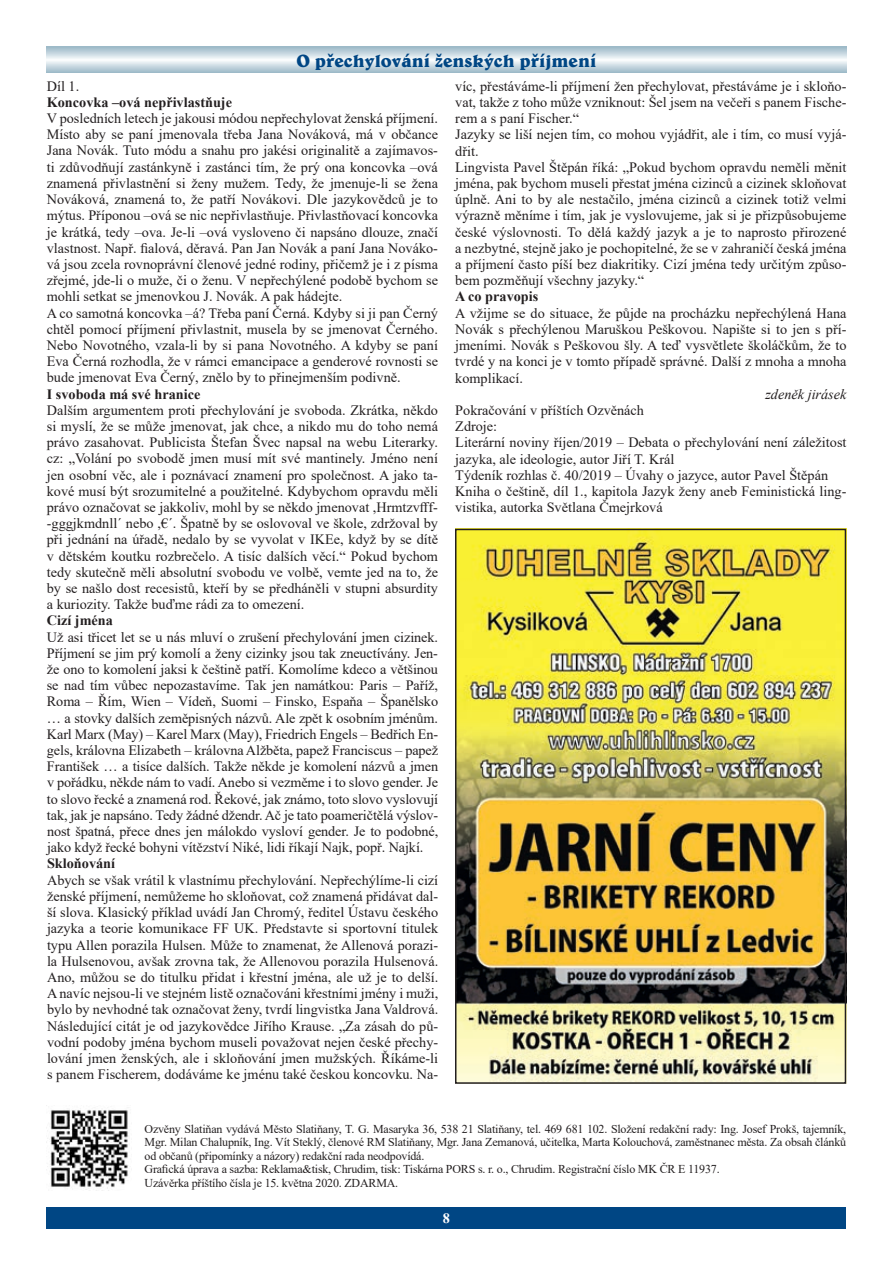
<style>
.page{position:relative;width:893px;height:1263px;background:#fff}
.page>*{position:absolute;margin:0;border:0;box-sizing:border-box;transform-origin:0 0}
.t1{font:700 18px "Belwe AT";color:#004684}
.t2{font:14.25px/16.2px "Times New Roman";color:#231f20;text-align:justify}
.t3{font:700 14.25px "Times New Roman";color:#231f20}
.t4{font:italic 14.25px "Times New Roman";color:#231f20}
.t5{font:700 14.25px "Times New Roman";color:#fff}
.t6{font:12px/13.5px "Times New Roman";letter-spacing:-.015em;color:#231f20}
</style>
<div class="page">
<div style="left:47px;top:1208px;width:799px;height:21px;background:#004684"></div>
<img style="left:47px;top:1110px;width:82px;height:81px">
<img style="left:458px;top:532px;width:385px;height:549px">
<div style="left:455px;top:529px;width:391px;height:555px;border:2px solid #231f20"></div>
<svg style="left:47px;top:47px;width:799px;height:25px"></svg>
<p class="t1" style="left:296px;top:49px;width:301px">O přechylování ženských příjmení</p>
<p class="t2" style="left:47px;top:77px;width:34px">Díl 1.</p>
<p class="t3" style="left:47px;top:92px;width:187px">Koncovka –ová nepřivlastňuje</p>
<p class="t2" style="left:47px;top:110px;width:393px;text-align:left">V posledních letech je jakousi módou nepřechylovat ženská příjmení.<br>Místo aby se paní jmenovala třeba Jana Nováková, má v občance Jana Novák. Tuto módu a snahu pro jakési originalitě a zajímavos&shy;ti zdůvodňují zastánkyně i zastánci tím, že prý ona koncovka –ová znamená přivlastnění si ženy mužem. Tedy, že jmenuje-li se žena Nováková, znamená to, že patří Novákovi. Dle jazykovědců je to mýtus. Příponou –ová se nic nepřivlastňuje. Přivlastňovací koncovka je krátká, tedy –ova. Je-li –ová vysloveno či napsáno dlouze, značí vlastnost. Např. fialová, děravá. Pan Jan Novák a paní Jana Nováko&shy;vá jsou zcela rovnoprávní členové jedné rodiny, přičemž je i z písma zřejmé, jde-li o muže, či o ženu. V nepřechýlené podobě bychom se mohli setkat se jmenovkou J. Novák. A pak hádejte.<br>A co samotná koncovka –á? Třeba paní Černá. Kdyby si ji pan Černý chtěl pomocí příjmení přivlastnit, musela by se jmenovat Černého.<br>Nebo Novotného, vzala-li by si pana Novotného. A kdyby se paní Eva Černá rozhodla, že v rámci emancipace a genderové rovnosti se bude jmenovat Eva Černý, znělo by to přinejmenším podivně.</p>
<p class="t3" style="left:47px;top:383px;width:155px">I svoboda má své hranice</p>
<p class="t2" style="left:47px;top:401px;width:393px">Dalším argumentem proti přechylování je svoboda. Zkrátka, někdo si myslí, že se může jmenovat, jak chce, a nikdo mu do toho nemá právo zasahovat. Publicista Štefan Švec napsal na webu Literarky. cz: „Volání po svobodě jmen musí mít své mantinely. Jméno není jen osobní věc, ale i poznávací znamení pro společnost. A jako ta&shy;kové musí být srozumitelné a použitelné. Kdybychom opravdu měli právo označovat se jakkoliv, mohl by se někdo jmenovat ,Hrmtzvfff--gggjkmdnll´ nebo ,€´. Špatně by se oslovoval ve škole, zdržoval by při jednání na úřadě, nedalo by se vyvolat v IKEe, když by se dítě v dětském koutku rozbrečelo. A tisíc dalších věcí.“ Pokud bychom tedy skutečně měli absolutní svobodu ve volbě, vemte jed na to, že by se našlo dost recesistů, kteří by se předháněli v stupni absurdity a kuriozity. Takže buďme rádi za to omezení.</p>
<p class="t3" style="left:47px;top:610px;width:68px">Cizí jména</p>
<p class="t2" style="left:47px;top:628px;width:393px">Už asi třicet let se u nás mluví o zrušení přechylování jmen cizinek.<br>Příjmení se jim prý komolí a ženy cizinky jsou tak zneuctívány. Jen&shy;že ono to komolení jaksi k češtině patří. Komolíme kdeco a většinou se nad tím vůbec nepozastavíme. Tak jen namátkou: Paris – Paříž, Roma – Řím, Wien – Vídeň, Suomi – Finsko, Espaňa – Španělsko … a stovky dalších zeměpisných názvů. Ale zpět k osobním jménům.<br>Karl Marx (May) – Karel Marx (May), Friedrich Engels – Bedřich En&shy;gels, královna Elizabeth – královna Alžběta, papež Franciscus – papež František … a tisíce dalších. Takže někde je komolení názvů a jmen v pořádku, někde nám to vadí. Anebo si vezměme i to slovo gender. Je to slovo řecké a znamená rod. Řekové, jak známo, toto slovo vyslovují tak, jak je napsáno. Tedy žádné džendr.Ač je tato poameričtělá výslov&shy;nost špatná, přece dnes jen málokdo vysloví gender. Je to podobné, jako když řecké bohyni vítězství Niké, lidi říkají Najk, popř. Najkí.</p>
<p class="t3" style="left:47px;top:853px;width:70px">Skloňování</p>
<p class="t2" style="left:47px;top:871px;width:393px">Abych se však vrátil k vlastnímu přechylování. Nepřechýlíme-li cizí ženské příjmení, nemůžeme ho skloňovat, což znamená přidávat dal&shy;ší slova. Klasický příklad uvádí Jan Chromý, ředitel Ústavu českého jazyka a teorie komunikace FF UK. Představte si sportovní titulek typu Allen porazila Hulsen. Může to znamenat, že Allenová porazi&shy;la Hulsenovou, avšak zrovna tak, že Allenovou porazila Hulsenová.<br>Ano, můžou se do titulku přidat i křestní jména, ale už je to delší.<br>A navíc nejsou-li ve stejném listě označováni křestními jmény i muži, bylo by nevhodné tak označovat ženy, tvrdí lingvistka Jana Valdrová.<br>Následující citát je od jazykovědce Jiřího Krause. „Za zásah do pů&shy;vodní podoby jména bychom museli považovat nejen české přechy&shy;lování jmen ženských, ale i skloňování jmen mužských. Říkáme-li s panem Fischerem, dodáváme ke jménu také českou koncovku. Na-</p>
<p class="t2" style="left:455px;top:77px;width:393px;text-align:left">víc, přestáváme-li příjmení žen přechylovat, přestáváme je i skloňo&shy;vat, takže z toho může vzniknout: Šel jsem na večeři s panem Fische&shy;rem a s paní Fischer.“<br>Jazyky se liší nejen tím, co mohou vyjádřit, ale i tím, co musí vyjá&shy;dřit.<br>Lingvista Pavel Štěpán říká: „Pokud bychom opravdu neměli měnit jména, pak bychom museli přestat jména cizinců a cizinek skloňovat úplně. Ani to by ale nestačilo, jména cizinců a cizinek totiž velmi výrazně měníme i tím, jak je vyslovujeme, jak si je přizpůsobujeme české výslovnosti. To dělá každý jazyk a je to naprosto přirozené a nezbytné, stejně jako je pochopitelné, že se v zahraničí česká jména a příjmení často píší bez diakritiky. Cizí jména tedy určitým způso&shy;bem pozměňují všechny jazyky.“</p>
<p class="t3" style="left:455px;top:286px;width:85px">A co pravopis</p>
<p class="t2" style="left:455px;top:304px;width:393px">A vžijme se do situace, že půjde na procházku nepřechýlená Hana Novák s přechýlenou Maruškou Peškovou. Napište si to jen s pří&shy;jmeními. Novák s Peškovou šly. A teď vysvětlete školáčkům, že to tvrdé y na konci je v tomto případě správné. Další z mnoha a mnoha komplikací.</p>
<p class="t4" style="left:765px;top:384px;width:83px">zdeněk jirásek</p>
<p class="t2" style="left:455px;top:402px;width:393px;text-align:left">Pokračování v příštích Ozvěnách<br>Zdroje:<br>Literární noviny říjen/2019 – Debata o přechylování není záležitost jazyka, ale ideologie, autor Jiří T. Král<br>Týdeník rozhlas č. 40/2019 – Úvahy o jazyce, autor Pavel Štěpán Kniha o češtině, díl 1., kapitola Jazyk ženy aneb Feministická ling&shy;vistika, autorka Světlana Čmejrková</p>
<p class="t6" style="left:145px;top:1121px;width:703px">Ozvěny Slatiňan vydává Město Slatiňany, T. G. Masaryka 36, 538 21 Slatiňany, tel. 469 681 102. Složení redakční rady: Ing. Josef Prokš, tajemník, Mgr. Milan Chalupník, Ing. Vít Steklý, členové RM Slatiňany, Mgr. Jana Zemanová, učitelka, Marta Kolouchová, zaměstnanec města. Za obsah článků od občanů (připomínky a názory) redakční rada neodpovídá.<br>Grafická úprava a sazba: Reklama&amp;tisk, Chrudim, tisk: Tiskárna PORS s. r. o., Chrudim. Registrační číslo MK ČR E 11937.<br>Uzávěrka příštího čísla je 15. května 2020. ZDARMA.</p>
<p class="t5" style="left:443px;top:1208px;width:9px">8</p>
</div>
